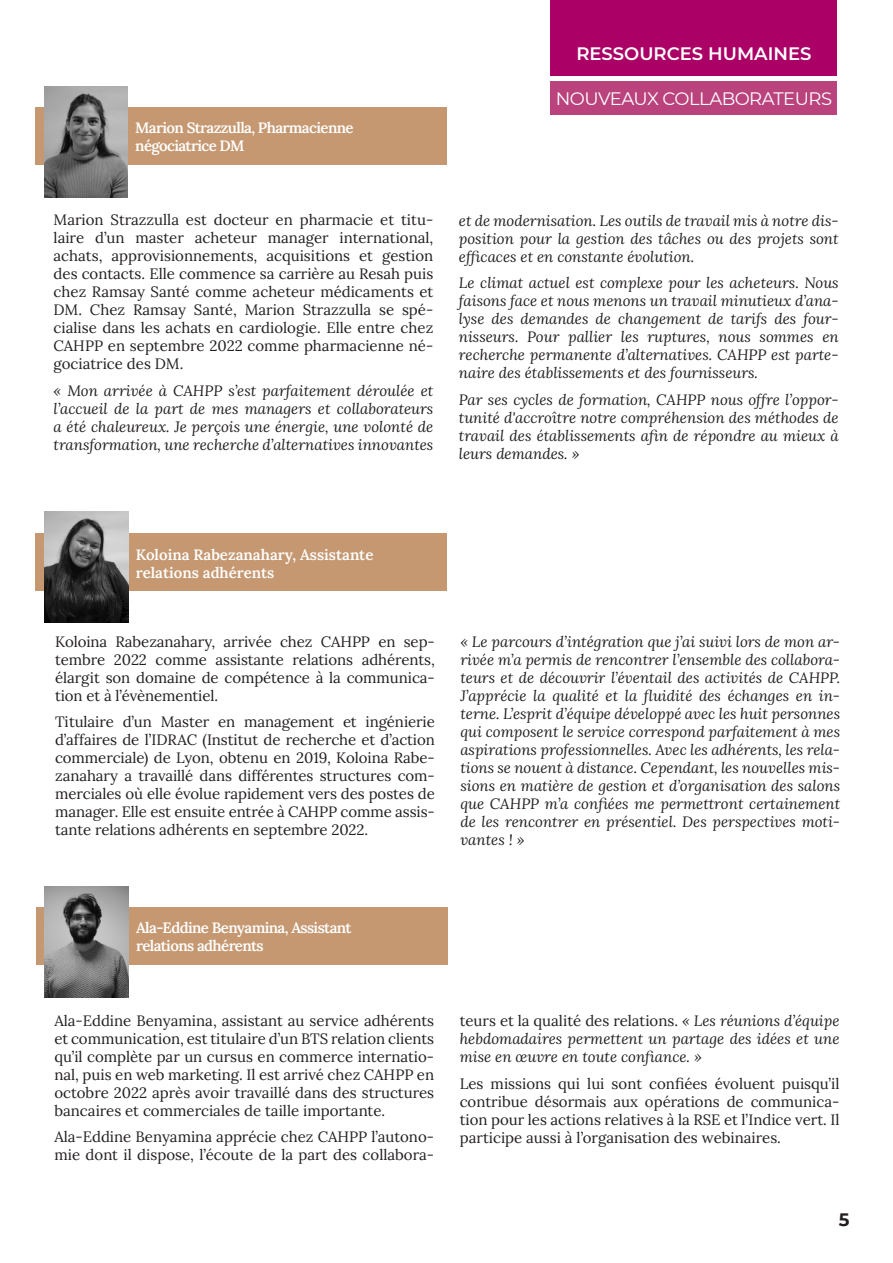
<style>
.page{position:relative;width:893px;height:1263px;background:#fff}
.page>*{position:absolute;margin:0;border:0;box-sizing:border-box;transform-origin:0 0}
.t1{font:18px "Montserrat";letter-spacing:-.03em;color:#fff}
.t2{font:600 18px "Montserrat";color:#fff}
.t3{font:700 18px "Montserrat";color:#231f20}
.t4{font:italic 15px/18px "Lora";color:#231f20;text-align:justify}
.t5{font:15px/18px "Lora";color:#231f20;text-align:justify}
.t6{font:600 15px/18px "Lora";letter-spacing:-.04em;color:#fff}
.t7{font:600 15px/18px "Lora";color:#fff}
.s1{font-style:normal}
</style>
<div class="page">
<div style="left:551px;top:0;width:286px;height:75px;background:#ab0166"></div>
<div style="left:551px;top:81px;width:286px;height:33px;background:#ba437e"></div>
<div style="left:36px;top:534px;width:411px;height:57px;background:#c59871"></div>
<img style="left:45px;top:511px;width:83px;height:111px">
<div style="left:36px;top:908px;width:411px;height:57px;background:#c59871"></div>
<img style="left:45px;top:887px;width:84px;height:111px">
<div style="left:35px;top:107px;width:411px;height:58px;background:#c59871"></div>
<img style="left:44px;top:86px;width:84px;height:111px">
<p class="t6" style="left:135px;top:119px;width:220px">Marion Strazzulla, Pharmacienne négociatrice DM</p>
<p class="t5" style="left:54px;top:210px;width:381px">Marion Strazzulla est docteur en pharmacie et titu&shy;laire d’un master acheteur manager international, achats, approvisionnements, acquisitions et gestion des contacts. Elle commence sa carrière au Resah puis chez Ramsay Santé comme acheteur médicaments et DM. Chez Ramsay Santé, Marion Strazzulla se spé&shy;cialise dans les achats en cardiologie. Elle entre chez CAHPP en septembre 2022 comme pharmacienne né&shy;gociatrice des DM.</p>
<p class="t4" style="left:54px;top:381px;width:381px">« Mon arrivée à CAHPP s’est parfaitement déroulée et l’accueil de la part de mes managers et collaborateurs a été chaleureux. Je perçois une énergie, une volonté de transformation, une recherche d’alternatives innovantes</p>
<p class="t2" style="left:576px;top:44px;width:236px">RESSOURCES HUMAINES</p>
<p class="t1" style="left:556px;top:90px;width:278px">NOUVEAUX COLLABORATEURS</p>
<p class="t4" style="left:459px;top:211px;width:381px">et de modernisation. Les outils de travail mis à notre dis&shy;position pour la gestion des tâches ou des projets sont efficaces et en constante évolution.</p>
<p class="t4" style="left:459px;top:274px;width:381px">Le climat actuel est complexe pour les acheteurs. Nous faisons face et nous menons un travail minutieux d’ana&shy;lyse des demandes de changement de tarifs des four&shy;nisseurs. Pour pallier les ruptures, nous sommes en recherche permanente d’alternatives. CAHPP est parte&shy;naire des établissements et des fournisseurs.</p>
<p class="t4" style="left:459px;top:390px;width:381px">Par ses cycles de formation, CAHPP nous offre l’oppor&shy;tunité d'accroître notre compréhension des méthodes de travail des établissements afin de répondre au mieux à leurs demandes. »</p>
<p class="t7" style="left:136px;top:545px;width:239px">Koloina Rabezanahary, Assistante relations adhérents</p>
<p class="t5" style="left:55px;top:631px;width:381px">Koloina Rabezanahary, arrivée chez CAHPP en sep&shy;tembre 2022 comme assistante relations adhérents, élargit son domaine de compétence à la communica&shy;tion et à l’évènementiel.</p>
<p class="t5" style="left:55px;top:712px;width:381px">Titulaire d’un Master en management et ingénierie d’affaires de l’IDRAC (Institut de recherche et d’action commerciale) de Lyon, obtenu en 2019, Koloina Rabe&shy;zanahary a travaillé dans différentes structures com&shy;merciales où elle évolue rapidement vers des postes de manager. Elle est ensuite entrée à CAHPP comme assis&shy;tante relations adhérents en septembre 2022.</p>
<p class="t4" style="left:460px;top:632px;width:381px">« Le parcours d’intégration que j’ai suivi lors de mon ar&shy;rivée m’a permis de rencontrer l’ensemble des collabora&shy;teurs et de découvrir l’éventail des activités de CAHPP.<br>J’apprécie la qualité et la fluidité des échanges en in&shy;terne. L’esprit d’équipe développé avec les huit personnes qui composent le service correspond parfaitement à mes aspirations professionnelles. Avec les adhérents, les rela&shy;tions se nouent à distance. Cependant, les nouvelles mis&shy;sions en matière de gestion et d’organisation des salons que CAHPP m’a confiées me permettront certainement de les rencontrer en présentiel. Des perspectives moti&shy;vantes ! »</p>
<p class="t6" style="left:136px;top:919px;width:217px">Ala-Eddine Benyamina, Assistant relations adhérents</p>
<p class="t5" style="left:54px;top:1010px;width:381px">Ala-Eddine Benyamina, assistant au service adhérents et communication, est titulaire d’un BTS relation clients qu’il complète par un cursus en commerce internatio&shy;nal, puis en web marketing. Il est arrivé chez CAHPP en octobre 2022 après avoir travaillé dans des structures bancaires et commerciales de taille importante.</p>
<p class="t5" style="left:54px;top:1127px;width:381px">Ala-Eddine Benyamina apprécie chez CAHPP l’autono&shy;mie dont il dispose, l’écoute de la part des collabora-</p>
<p class="t4" style="left:460px;top:1011px;width:381px"><span class="s1">teurs et la qualité des relations.</span> « Les réunions d’équipe hebdomadaires permettent un partage des idées et une mise en œuvre en toute confiance. »</p>
<p class="t5" style="left:460px;top:1073px;width:381px">Les missions qui lui sont confiées évoluent puisqu’il contribue désormais aux opérations de communica&shy;tion pour les actions relatives à la RSE et l’Indice vert. Il participe aussi à l’organisation des webinaires.</p>
<p class="t3" style="left:839px;top:1210px;width:12px">5</p>
</div>
